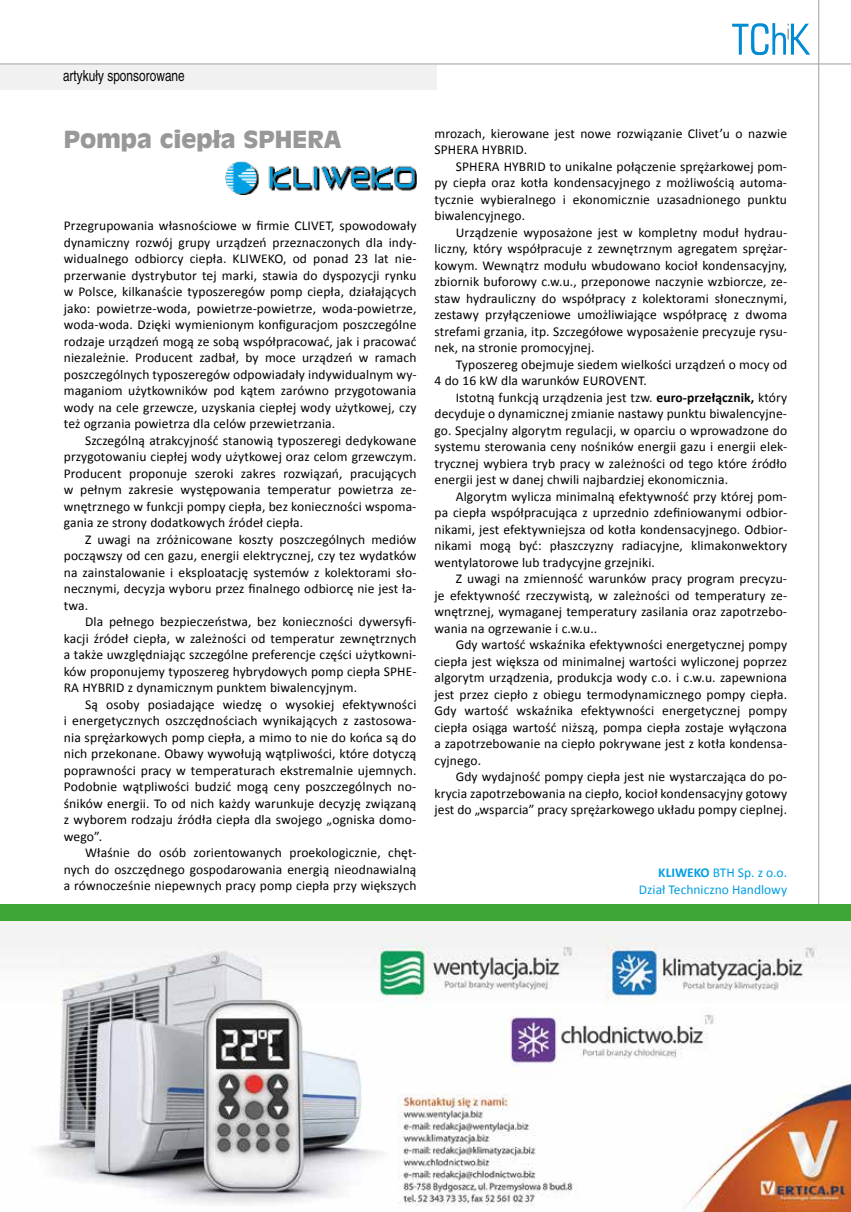
<style>
.page{position:relative;width:851px;height:1212px;background:#fff}
.page>*{position:absolute;margin:0;border:0;box-sizing:border-box;transform-origin:0 0}
.t1{font:24px "Olivia Black";color:#999898}
.t2{font:15px "Lausanne Narrow";color:#000}
.t3{font:13.5px/16.5px "Calibri";letter-spacing:.01em;color:#000;text-align:justify}
.t4{font:13.5px/16.5px "Calibri";color:#009fe3;text-align:right}
.s1{font-weight:700}
</style>
<div class="page">
<hr style="left:0;top:64px;width:850px;height:1px;background:#9d9d9c">
<hr style="left:818px;top:0;width:1px;height:1212px;background:#9d9d9c">
<div style="left:0;top:64px;width:436px;height:25px;background:#f1f1f1"></div>
<svg style="left:732px;top:23px;width:78px;height:32px"></svg>
<img style="left:225px;top:162px;width:191px;height:32px">
<div style="left:0;top:905px;width:850px;height:17px;background:#3fa535"></div>
<img style="left:0;top:922px;width:850px;height:290px">
<p class="t2" style="left:63px;top:66px;width:123px">artykuły sponsorowane</p>
<h1 class="t1" style="left:64px;top:125px;width:279px">Pompa ciepła SPHERA</h1>
<p class="t3" style="left:64px;top:217px;width:354px">Przegrupowania własnościowe w firmie CLIVET, spowodowały dynamiczny rozwój grupy urządzeń przeznaczonych dla indy&shy;widualnego odbiorcy ciepła. KLIWEKO, od ponad 23 lat nie&shy;przerwanie dystrybutor tej marki, stawia do dyspozycji rynku w Polsce, kilkanaście typoszeregów pomp ciepła, działających jako: powietrze-woda, powietrze-powietrze, woda-powietrze, woda-woda. Dzięki wymienionym konfiguracjom poszczególne rodzaje urządzeń mogą ze sobą współpracować, jak i pracować niezależnie. Producent zadbał, by moce urządzeń w ramach poszczególnych typoszeregów odpowiadały indywidualnym wy&shy;maganiom użytkowników pod kątem zarówno przygotowania wody na cele grzewcze, uzyskania ciepłej wody użytkowej, czy też ogrzania powietrza dla celów przewietrzania.</p>
<p class="t3" style="left:64px;top:432px;width:354px;text-indent:21px">Szczególną atrakcyjność stanowią typoszeregi dedykowane przygotowaniu ciepłej wody użytkowej oraz celom grzewczym.<br>Producent proponuje szeroki zakres rozwiązań, pracujących w pełnym zakresie występowania temperatur powietrza ze&shy;wnętrznego w funkcji pompy ciepła, bez konieczności wspoma&shy;gania ze strony dodatkowych źródeł ciepła.</p>
<p class="t3" style="left:64px;top:531px;width:354px;text-indent:21px">Z uwagi na zróżnicowane koszty poszczególnych mediów począwszy od cen gazu, energii elektrycznej, czy tez wydatków na zainstalowanie i eksploatację systemów z kolektorami sło&shy;necznymi, decyzja wyboru przez finalnego odbiorcę nie jest ła&shy;twa.</p>
<p class="t3" style="left:64px;top:613px;width:354px;text-indent:21px">Dla pełnego bezpieczeństwa, bez konieczności dywersyfi&shy;kacji źródeł ciepła, w zależności od temperatur zewnętrznych a także uwzględniając szczególne preferencje części użytkowni&shy;ków proponujemy typoszereg hybrydowych pomp ciepła SPHE-RA HYBRID z dynamicznym punktem biwalencyjnym.</p>
<p class="t3" style="left:64px;top:696px;width:354px;text-indent:21px">Są osoby posiadające wiedzę o wysokiej efektywności i energetycznych oszczędnościach wynikających z zastosowa&shy;nia sprężarkowych pomp ciepła, a mimo to nie do końca są do nich przekonane. Obawy wywołują wątpliwości, które dotyczą poprawności pracy w temperaturach ekstremalnie ujemnych.<br>Podobnie wątpliwości budzić mogą ceny poszczególnych no&shy;śników energii. To od nich każdy warunkuje decyzję związaną z wyborem rodzaju źródła ciepła dla swojego „ogniska domo&shy;wego”.</p>
<p class="t3" style="left:64px;top:844px;width:354px;text-indent:21px">Właśnie do osób zorientowanych proekologicznie, chęt&shy;nych do oszczędnego gospodarowania energią nieodnawialną a równocześnie niepewnych pracy pomp ciepła przy większych</p>
<p class="t3" style="left:434px;top:125px;width:354px">mrozach, kierowane jest nowe rozwiązanie Clivet’u o nazwie<br>SPHERA HYBRID.</p>
<p class="t3" style="left:434px;top:158px;width:354px;text-indent:21px">SPHERA HYBRID to unikalne połączenie sprężarkowej pom&shy;py ciepła oraz kotła kondensacyjnego z możliwością automa&shy;tycznie wybieralnego i ekonomicznie uzasadnionego punktu biwalencyjnego.</p>
<p class="t3" style="left:434px;top:224px;width:354px;text-indent:21px">Urządzenie wyposażone jest w kompletny moduł hydrau&shy;liczny, który współpracuje z zewnętrznym agregatem sprężar&shy;kowym. Wewnątrz modułu wbudowano kocioł kondensacyjny, zbiornik buforowy c.w.u., przeponowe naczynie wzbiorcze, ze&shy;staw hydrauliczny do współpracy z kolektorami słonecznymi, zestawy przyłączeniowe umożliwiające współpracę z dwoma strefami grzania, itp. Szczegółowe wyposażenie precyzuje rysu&shy;nek, na stronie promocyjnej.</p>
<p class="t3" style="left:434px;top:356px;width:354px;text-indent:21px">Typoszereg obejmuje siedem wielkości urządzeń o mocy od<br>4 do 16 kW dla warunków EUROVENT.</p>
<p class="t3" style="left:434px;top:389px;width:354px;text-indent:21px">Istotną funkcją urządzenia jest tzw. <span class="s1">euro-przełącznik,</span> który decyduje o dynamicznej zmianie nastawy punktu biwalencyjne&shy;go. Specjalny algorytm regulacji, w oparciu o wprowadzone do systemu sterowania ceny nośników energii gazu i energii elek&shy;trycznej wybiera tryb pracy w zależności od tego które źródło energii jest w danej chwili najbardziej ekonomicznia.</p>
<p class="t3" style="left:434px;top:488px;width:354px;text-indent:21px">Algorytm wylicza minimalną efektywność przy której pom&shy;pa ciepła współpracująca z uprzednio zdefiniowanymi odbior&shy;nikami, jest efektywniejsza od kotła kondensacyjnego. Odbior&shy;nikami mogą być: płaszczyzny radiacyjne, klimakonwektory wentylatorowe lub tradycyjne grzejniki.</p>
<p class="t3" style="left:434px;top:570px;width:354px;text-indent:21px">Z uwagi na zmienność warunków pracy program precyzu&shy;je efektywność rzeczywistą, w zależności od temperatury ze&shy;wnętrznej, wymaganej temperatury zasilania oraz zapotrzebo&shy;wania na ogrzewanie i c.w.u..</p>
<p class="t3" style="left:434px;top:636px;width:354px;text-indent:21px">Gdy wartość wskaźnika efektywności energetycznej pompy ciepła jest większa od minimalnej wartości wyliczonej poprzez algorytm urządzenia, produkcja wody c.o. i c.w.u. zapewniona jest przez ciepło z obiegu termodynamicznego pompy ciepła.<br>Gdy wartość wskaźnika efektywności energetycznej pompy ciepła osiąga wartość niższą, pompa ciepła zostaje wyłączona a zapotrzebowanie na ciepło pokrywane jest z kotła kondensa&shy;cyjnego.</p>
<p class="t3" style="left:434px;top:768px;width:354px;text-indent:21px">Gdy wydajność pompy ciepła jest nie wystarczająca do po&shy;krycia zapotrzebowania na ciepło, kocioł kondensacyjny gotowy jest do „wsparcia” pracy sprężarkowego układu pompy cieplnej.</p>
<p class="t4" style="left:639px;top:864px;width:150px"><span class="s1">KLIWEKO</span> BTH Sp. z o.o.<br>Dział Techniczno Handlowy</p>
</div>
